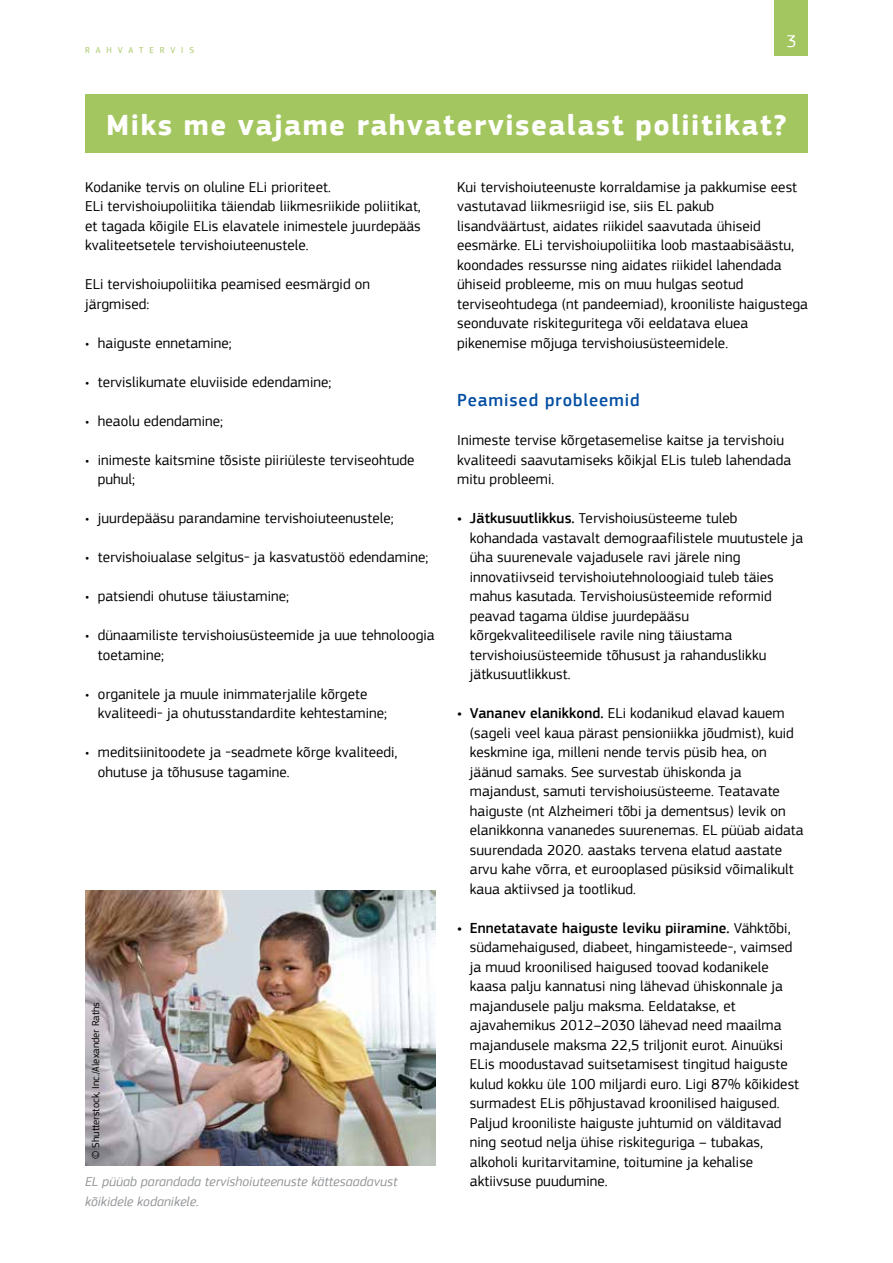
<style>
.page{position:relative;width:893px;height:1263px;background:#fff}
.page>*{position:absolute;margin:0;border:0;box-sizing:border-box;transform-origin:0 0}
.t1{font:700 30px "EC Square Sans Pro";letter-spacing:.05em;color:#fff}
.t2{font:500 18px "EC Square Sans Pro";letter-spacing:.05em;color:#034ea2}
.t3{font:18px "EC Square Sans Pro";color:#fff}
.t4{font:15px/19.5px "EC Square Sans Pro";letter-spacing:.005em;color:#000}
.t5{font:italic 13.5px/19.5px "EC Square Sans Pro";letter-spacing:.005em;color:#939598}
.t6{font:10.5px "EC Square Sans Pro";color:#000}
.t7{font:9px "EC Square Sans Pro";letter-spacing:.66em;color:#a4c660}
.s1{font-weight:500}
</style>
<div class="page">
<div style="left:775px;top:0;width:33px;height:55px;background:#a4c660"></div>
<div style="left:85px;top:94px;width:723px;height:59px;background:#a4c660"></div>
<img style="left:85px;top:890px;width:351px;height:276px">
<p class="t7" style="left:85px;top:45px;width:111px">Rahvatervis</p>
<p class="t3" style="left:786px;top:30px;width:12px">3</p>
<h1 class="t1" style="left:106px;top:107px;width:682px">Miks me vajame rahvatervisealast poliitikat?</h1>
<p class="t4" style="left:85px;top:177px;width:337px">Kodanike tervis on oluline ELi prioriteet.<br>ELi tervishoiupoliitika täiendab liikmesriikide poliitikat, et tagada kõigile ELis elavatele inimestele juurdepääs kvaliteetsetele tervishoiuteenustele.</p>
<p class="t4" style="left:85px;top:275px;width:287px">ELi tervishoiupoliitika peamised eesmärgid on järgmised:</p>
<p class="t4" style="left:85px;top:333px;width:148px">• haiguste ennetamine;</p>
<p class="t4" style="left:85px;top:372px;width:248px">• tervislikumate eluviiside edendamine;</p>
<p class="t4" style="left:85px;top:411px;width:140px">• heaolu edendamine;</p>
<p class="t4" style="left:98px;top:450px;width:318px;text-indent:-13px">• inimeste kaitsmine tõsiste piiriüleste terviseohtude puhul;</p>
<p class="t4" style="left:85px;top:509px;width:310px">• juurdepääsu parandamine tervishoiuteenustele;</p>
<p class="t4" style="left:85px;top:548px;width:345px">• tervishoiualase selgitus- ja kasvatustöö edendamine;</p>
<p class="t4" style="left:85px;top:587px;width:206px">• patsiendi ohutuse täiustamine;</p>
<p class="t4" style="left:98px;top:626px;width:338px;text-indent:-13px">• dünaamiliste tervishoiusüsteemide ja uue tehnoloogia toetamine;</p>
<p class="t4" style="left:98px;top:684px;width:291px;text-indent:-13px">• organitele ja muule inimmaterjalile kõrgete kvaliteedi- ja ohutusstandardite kehtestamine;</p>
<p class="t4" style="left:98px;top:743px;width:301px;text-indent:-13px">• meditsiinitoodete ja -seadmete kõrge kvaliteedi, ohutuse ja tõhususe tagamine.</p>
<p class="t6" style="left:90px;top:1159px;width:158px;rotate:-90deg">© Shutterstock, Inc./Alexander Raths</p>
<p class="t5" style="left:85px;top:1172px;width:314px">EL püüab parandada tervishoiuteenuste kättesaadavust kõikidele kodanikele.</p>
<p class="t4" style="left:457px;top:177px;width:352px">Kui tervishoiuteenuste korraldamise ja pakkumise eest vastutavad liikmesriigid ise, siis EL pakub lisandväärtust, aidates riikidel saavutada ühiseid eesmärke. ELi tervishoiupoliitika loob mastaabisäästu, koondades ressursse ning aidates riikidel lahendada ühiseid probleeme, mis on muu hulgas seotud terviseohtudega (nt pandeemiad), krooniliste haigustega seonduvate riskiteguritega või eeldatava eluea pikenemise mõjuga tervishoiusüsteemidele.</p>
<p class="t2" style="left:457px;top:390px;width:184px">Peamised probleemid</p>
<p class="t4" style="left:457px;top:431px;width:335px">Inimeste tervise kõrgetasemelise kaitse ja tervishoiu kvaliteedi saavutamiseks kõikjal ELis tuleb lahendada mitu probleemi.</p>
<p class="t4" style="left:470px;top:509px;width:335px;text-indent:-13px"><span class="s1">• Jätkusuutlikkus.</span> Tervishoiusüsteeme tuleb kohandada vastavalt demograafilistele muutustele ja üha suurenevale vajadusele ravi järele ning innovatiivseid tervishoiutehnoloogiaid tuleb täies mahus kasutada. Tervishoiusüsteemide reformid peavad tagama üldise juurdepääsu kõrgekvaliteedilisele ravile ning täiustama tervishoiusüsteemide tõhusust ja rahanduslikku jätkusuutlikkust.</p>
<p class="t4" style="left:470px;top:704px;width:335px;text-indent:-13px"><span class="s1">• Vananev elanikkond.</span> ELi kodanikud elavad kauem (sageli veel kaua pärast pensioniikka jõudmist), kuid keskmine iga, milleni nende tervis püsib hea, on jäänud samaks. See survestab ühiskonda ja majandust, samuti tervishoiusüsteeme. Teatavate haiguste (nt Alzheimeri tõbi ja dementsus) levik on elanikkonna vananedes suurenemas. EL püüab aidata suurendada 2020. aastaks tervena elatud aastate arvu kahe võrra, et eurooplased püsiksid võimalikult kaua aktiivsed ja tootlikud.</p>
<p class="t4" style="left:470px;top:918px;width:331px;text-indent:-13px"><span class="s1">• Ennetatavate haiguste leviku piiramine.</span> Vähktõbi, südamehaigused, diabeet, hingamisteede-, vaimsed ja muud kroonilised haigused toovad kodanikele kaasa palju kannatusi ning lähevad ühiskonnale ja majandusele palju maksma. Eeldatakse, et ajavahemikus 2012–2030 lähevad need maailma majandusele maksma 22,5 triljonit eurot. Ainuüksi ELis moodustavad suitsetamisest tingitud haiguste kulud kokku üle 100 miljardi euro. Ligi 87% kõikidest surmadest ELis põhjustavad kroonilised haigused.<br>Paljud krooniliste haiguste juhtumid on välditavad ning seotud nelja ühise riskiteguriga – tubakas, alkoholi kuritarvitamine, toitumine ja kehalise aktiivsuse puudumine.</p>
</div>
